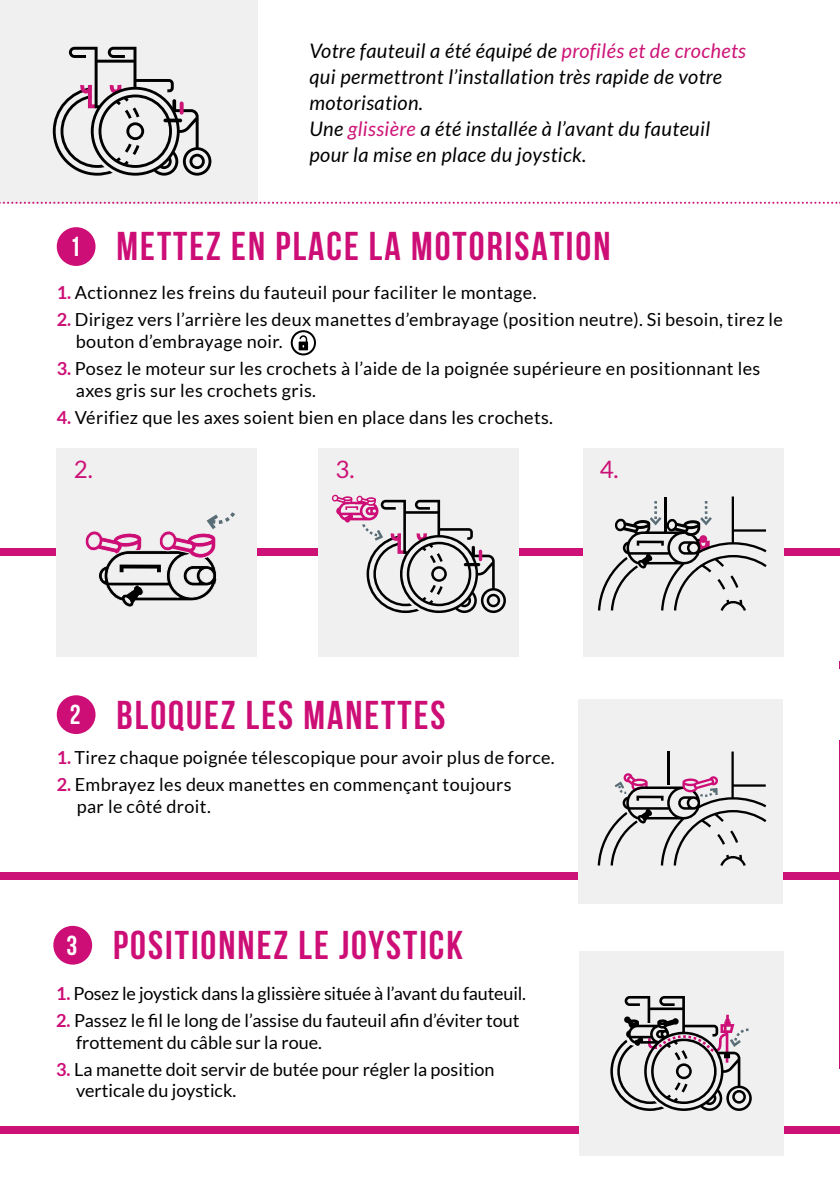
<style>
.page{position:relative;width:840px;height:1191px;background:#fff}
.page>*{position:absolute;margin:0;border:0;box-sizing:border-box;transform-origin:0 0}
.t1{font:700 40px "Bebas Neue";letter-spacing:.05em;color:#cd0e76}
.t2{font:700 27.4px "Bebas Neue";color:#fff}
.t3{font:24px "Lato";color:#cc1276}
.t4{font:italic 20px/26px "Lato";letter-spacing:.02em;color:#000}
.t5{font:18px/21.6px "Lato";letter-spacing:.02em;color:#000}
.t6{font:18px/21.6px "Lato";color:#000}
.t7{font:18px "Lato";letter-spacing:-.01em;color:#000}
.s1{color:#cd1477}
.s2{font-weight:700;color:#cd0e76}
</style>
<div class="page">
<div style="left:0;top:0;width:257px;height:203px;background:#f0f0f0"></div>
<svg style="left:53px;top:47px;width:158px;height:129px"></svg>
<svg style="left:179px;top:103px;width:4px;height:10px"></svg>
<svg style="left:0;top:202px;width:840px;height:2px"></svg>
<hr style="left:838px;top:740px;width:1px;height:329px;background:#cd0e76">
<div style="left:0;top:1126px;width:839px;height:8px;background:#cc1276"></div>
<div style="left:0;top:871px;width:839px;height:8px;background:#cc1276"></div>
<div style="left:57px;top:227px;width:38px;height:39px;background:#cd0e76;border-radius:50%"></div>
<div style="left:57px;top:695px;width:38px;height:39px;background:#cd0e76;border-radius:50%"></div>
<div style="left:53px;top:926px;width:39px;height:38px;background:#cd0e76;border-radius:50%"></div>
<div style="left:578px;top:951px;width:204px;height:204px;background:#f0f0f0"></div>
<div style="left:0;top:548px;width:839px;height:8px;background:#cc1276"></div>
<div style="left:582px;top:448px;width:200px;height:208px;background:#f0f0f0"></div>
<div style="left:57px;top:448px;width:200px;height:208px;background:#f0f0f0"></div>
<div style="left:318px;top:448px;width:200px;height:208px;background:#f0f0f0"></div>
<svg style="left:85px;top:512px;width:150px;height:95px"></svg>
<svg style="left:331px;top:494px;width:174px;height:119px"></svg>
<svg style="left:598px;top:496px;width:168px;height:115px"></svg>
<div style="left:578px;top:699px;width:204px;height:204px;background:#f0f0f0"></div>
<svg style="left:597px;top:751px;width:169px;height:115px"></svg>
<svg style="left:610px;top:996px;width:141px;height:115px"></svg>
<div style="left:290px;top:330px;width:26px;height:25px;border:2px solid #000;border-radius:50%"></div>
<svg style="left:298px;top:335px;width:10px;height:15px"></svg>
<h2 class="t2" style="left:70px;top:232px;width:12px">1</h2>
<p class="t4" style="left:309px;top:38px;width:438px">Votre fauteuil a été équipé de <span class="s1">profilés et de crochets </span>qui permettront l’installation très rapide de votre motorisation.<br>Une <span class="s1">glissière</span> a été installée à l’avant du fauteuil pour la mise en place du joystick.</p>
<h1 class="t1" style="left:117px;top:225px;width:495px">METTEZ EN PLACE LA MOTORISATION</h1>
<p class="t5" style="left:57px;top:281px;width:481px"><span class="s2">1.</span> Actionnez les freins du fauteuil pour faciliter le montage.</p>
<p class="t5" style="left:76px;top:309px;width:708px;text-indent:-19px"><span class="s2">2.</span> Dirigez vers l’arrière les deux manettes d’embrayage (position neutre). Si besoin, tirez le bouton d’embrayage noir.</p>
<p class="t5" style="left:76px;top:358px;width:685px;text-indent:-19px"><span class="s2">3.</span> Posez le moteur sur les crochets à l’aide de la poignée supérieure en positionnant les axes gris sur les crochets gris.</p>
<p class="t5" style="left:57px;top:406px;width:497px"><span class="s2">4.</span> Vérifiez que les axes soient bien en place dans les crochets.</p>
<h3 class="t3" style="left:74px;top:456px;width:21px">2.</h3>
<h3 class="t3" style="left:335px;top:456px;width:21px">3.</h3>
<h3 class="t3" style="left:599px;top:456px;width:21px">4.</h3>
<h2 class="t2" style="left:70px;top:699px;width:12px">2</h2>
<h1 class="t1" style="left:117px;top:693px;width:330px">BLOQUEZ LES MANETTES</h1>
<p class="t5" style="left:57px;top:746px;width:499px"><span class="s2">1.</span> Tirez chaque poignée télescopique pour avoir plus de force.</p>
<p class="t5" style="left:77px;top:773px;width:436px;text-indent:-20px"><span class="s2">2.</span> Embrayez les deux manettes en commençant toujours par le côté droit.</p>
<h2 class="t2" style="left:66px;top:930px;width:12px">3</h2>
<h1 class="t1" style="left:113px;top:923px;width:351px">POSITIONNEZ LE JOYSTICK</h1>
<p class="t7" style="left:56px;top:983px;width:471px"><span class="s2">1.</span> Posez le joystick dans la glissière située à l’avant du fauteuil.</p>
<p class="t6" style="left:76px;top:1009px;width:444px;text-indent:-20px"><span class="s2">2.</span> Passez le fil le long de l’assise du fauteuil afin d’éviter tout frottement du câble sur la roue.</p>
<p class="t6" style="left:76px;top:1058px;width:419px;text-indent:-20px"><span class="s2">3.</span> La manette doit servir de butée pour régler la position verticale du joystick.</p>
</div>
